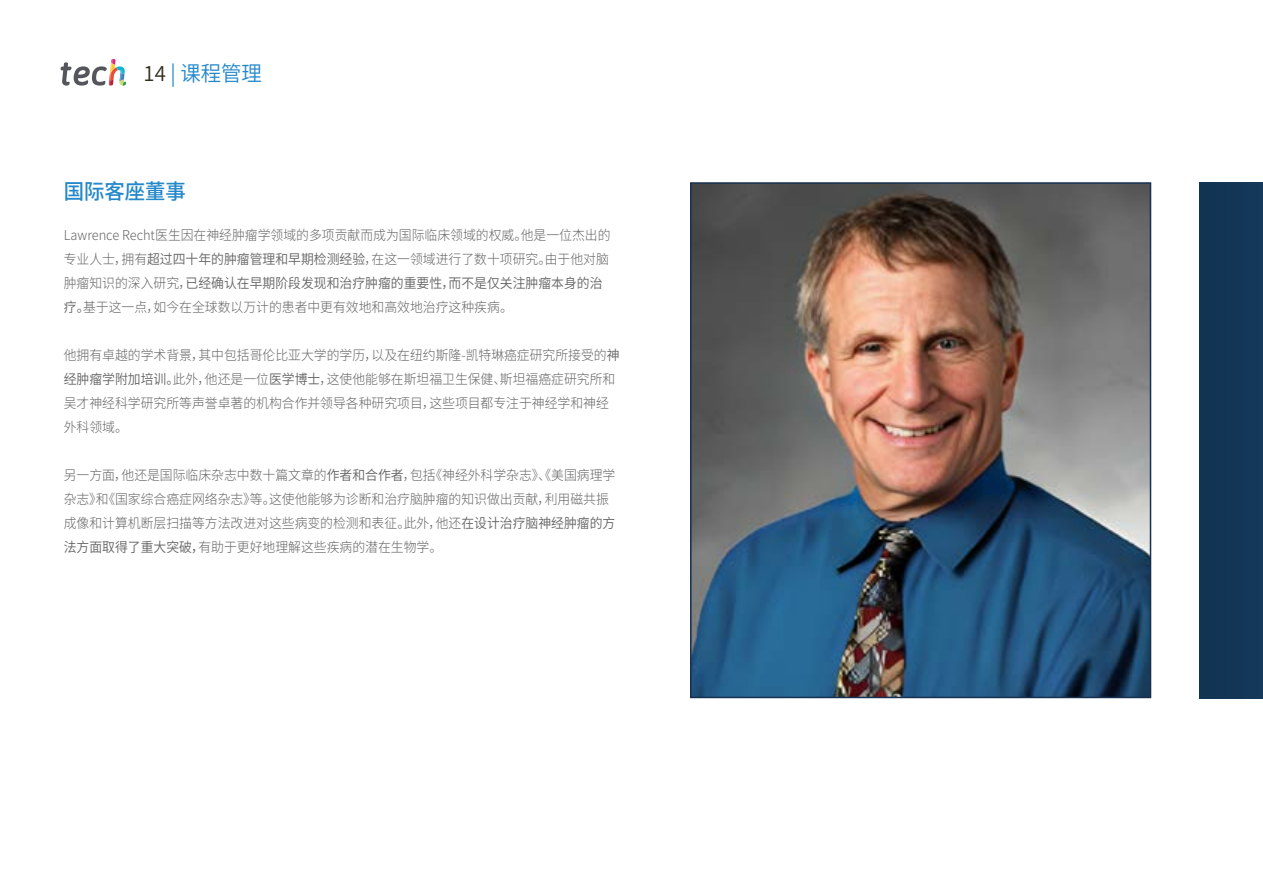
<style>
.page{position:relative;width:1263px;height:893px;background:#fff}
.page>*{position:absolute;margin:0;border:0;box-sizing:border-box;transform-origin:0 0}
.t1{font:21px "Source Han Sans CN";color:#2488c9}
.t2{font:500 21px "Source Han Sans CN";color:#2488c9}
.t3{font:300 13.5px/24px "Source Han Sans CN";color:#656565;scale:.95 1}
.s1{color:#312e20}
.s2{font-weight:400}
</style>
<div class="page">
<div style="left:1199px;top:182px;width:64px;height:516px;background:#133556"></div>
<img style="left:693px;top:185px;width:455px;height:510px">
<div style="left:690px;top:182px;width:461px;height:516px;border:2px solid #17304f"></div>
<svg style="left:61px;top:59px;width:65px;height:27px"></svg>
<h1 class="t1" style="left:144px;top:61px;width:120px"><span class="s1">14</span> | 课程管理</h1>
<h1 class="t2" style="left:64px;top:179px;width:124px">国际客座董事</h1>
<p class="t3" style="left:64px;top:224px;width:577px">Lawrence Recht医生因在神经肿瘤学领域的多项贡献而成为国际临床领域的权威。他是一位杰出的专业人士，拥有<span class="s2">超过四十年的肿瘤管理和早期检测经验</span>，在这一领域进行了数十项研究。由于他对脑肿瘤知识的深入研究，<span class="s2">已经确认在早期阶段发现和治疗肿瘤的重要性，而不是仅关注肿瘤本身的治疗。</span>基于这一点，如今在全球数以万计的患者中更有效地和高效地治疗这种疾病。</p>
<p class="t3" style="left:64px;top:344px;width:586px">他拥有卓越的学术背景，其中包括哥伦比亚大学的学历，以及在纽约斯隆-凯特琳癌症研究所接受的<span class="s2">神经肿瘤学附加培训。</span>此外，他还是一位<span class="s2">医学博士</span>，这使他能够在斯坦福卫生保健、斯坦福癌症研究所和吴才神经科学研究所等声誉卓著的机构合作并领导各种研究项目，这些项目都专注于神经学和神经外科领域。</p>
<p class="t3" style="left:64px;top:464px;width:582px">另一方面，他还是国际临床杂志中数十篇文章的<span class="s2">作者和合作者</span>，包括《神经外科学杂志》、《美国病理学杂志》和《国家综合癌症网络杂志》等。这使他能够为诊断和治疗脑肿瘤的知识做出贡献，利用磁共振成像和计算机断层扫描等方法改进对这些病变的检测和表征。此外，他还<span class="s2">在设计治疗脑神经肿瘤的方法方面取得了重大突破，</span>有助于更好地理解这些疾病的潜在生物学。</p>
</div>
